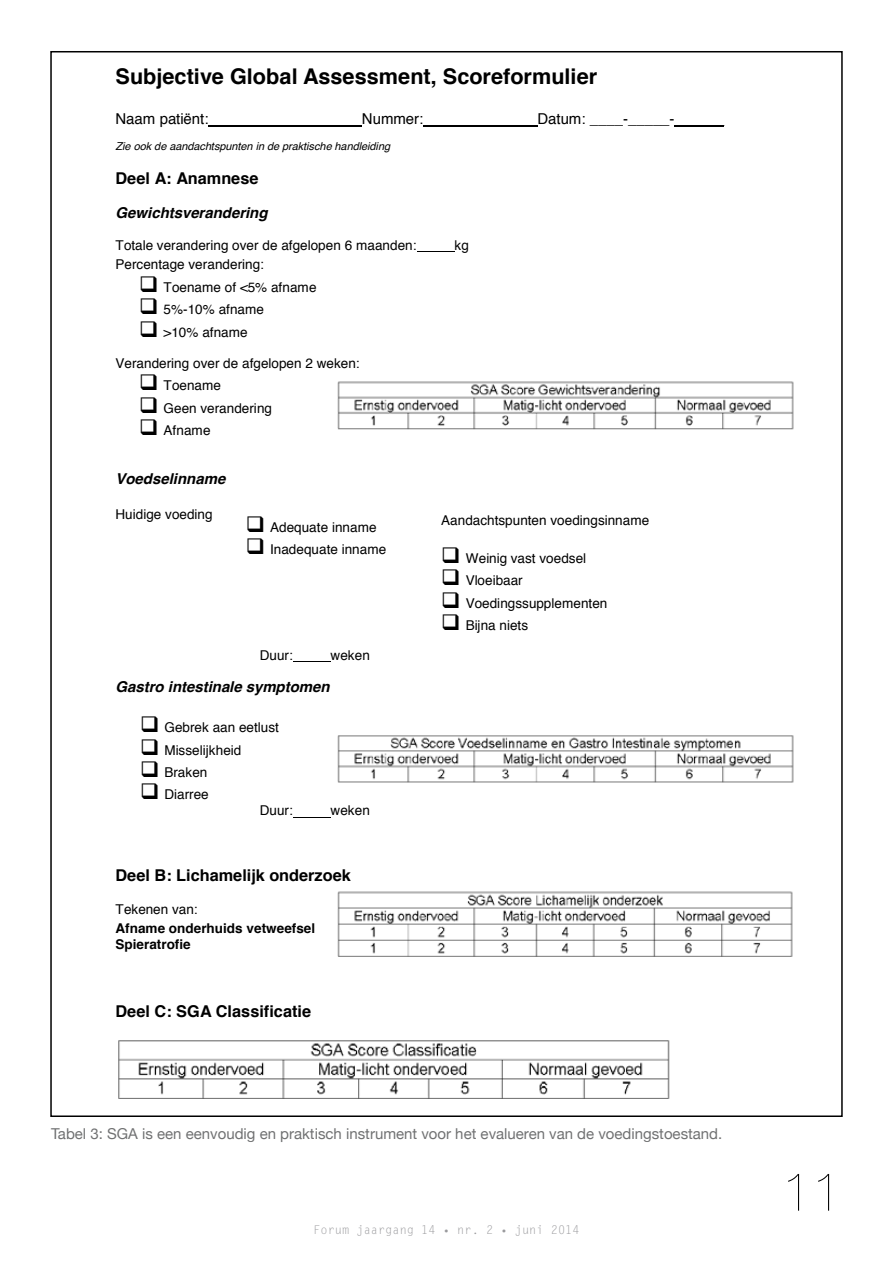
<style>
.page{position:relative;width:893px;height:1263px;background:#fff}
.page>*{position:absolute;margin:0;border:0;box-sizing:border-box;transform-origin:0 0}
.t1{font:200 54px "Helvetica Neue";color:#000}
.t2{font:700 21.6px "Helvetica";color:#000}
.t3{font:700 16.35px "Helvetica";color:#000}
.t4{font:15px "Helvetica Neue";color:#707172}
.t5{font:italic 700 15px "Helvetica";color:#000}
.t6{font:15px "Helvetica";color:#000}
.t7{font:13.5px "Helvetica";color:#000}
.t8{font:700 13.5px/15.6px "Helvetica";color:#000}
.t9{font:12px "Letter Gothic Std";color:#9a9a9d}
.t10{font:italic 10.95px "Helvetica";letter-spacing:-.005em;color:#000}
</style>
<div class="page">
<hr style="left:209px;top:126px;width:153px;height:1px;background:#000">
<hr style="left:423px;top:126px;width:114px;height:1px;background:#000">
<hr style="left:675px;top:126px;width:49px;height:1px;background:#000">
<hr style="left:417px;top:251px;width:37px;height:1px;background:#000">
<hr style="left:293px;top:661px;width:38px;height:1px;background:#000">
<hr style="left:293px;top:816px;width:38px;height:1px;background:#000">
<img style="left:337px;top:381px;width:457px;height:49px">
<img style="left:337px;top:735px;width:457px;height:48px">
<img style="left:337px;top:891px;width:456px;height:66px">
<img style="left:118px;top:1040px;width:552px;height:59px">
<h2 class="t2" style="left:116px;top:59px;width:483px">Subjective Global Assessment, Scoreformulier</h2>
<p class="t6" style="left:116px;top:107px;width:95px">Naam patiënt:</p>
<p class="t6" style="left:362px;top:107px;width:63px">Nummer:</p>
<p class="t6" style="left:538px;top:107px;width:188px">Datum: ____-_____-______</p>
<p class="t10" style="left:116px;top:137px;width:276px">Zie ook de aandachtspunten in de praktische handleiding</p>
<p class="t3" style="left:116px;top:165px;width:144px">Deel A: Anamnese</p>
<p class="t5" style="left:116px;top:200px;width:153px">Gewichtsverandering</p>
<p class="t7" style="left:116px;top:234px;width:302px">Totale verandering over de afgelopen 6 maanden:</p>
<p class="t7" style="left:454px;top:234px;width:16px">kg</p>
<p class="t7" style="left:116px;top:254px;width:150px">Percentage verandering:</p>
<p class="t7" style="left:139px;top:277px;width:179px">❑ Toename of &lt;5% afname</p>
<p class="t7" style="left:139px;top:299px;width:126px">❑ 5%-10% afname</p>
<p class="t7" style="left:139px;top:321px;width:110px">❑ &gt;10% afname</p>
<p class="t7" style="left:116px;top:353px;width:246px">Verandering over de afgelopen 2 weken:</p>
<p class="t7" style="left:139px;top:375px;width:83px">❑ Toename</p>
<p class="t7" style="left:139px;top:398px;width:134px">❑ Geen verandering</p>
<p class="t7" style="left:139px;top:420px;width:73px">❑ Afname</p>
<p class="t5" style="left:116px;top:466px;width:111px">Voedselinname</p>
<p class="t7" style="left:116px;top:504px;width:99px">Huidige voeding</p>
<p class="t7" style="left:441px;top:509px;width:210px">Aandachtspunten voedingsinname</p>
<p class="t7" style="left:441px;top:548px;width:146px">❑ Weinig vast voedsel</p>
<p class="t7" style="left:441px;top:570px;width:83px">❑ Vloeibaar</p>
<p class="t7" style="left:441px;top:592px;width:168px">❑ Voedingssupplementen</p>
<p class="t7" style="left:441px;top:615px;width:88px">❑ Bijna niets</p>
<p class="t7" style="left:246px;top:516px;width:132px">❑ Adequate inname</p>
<p class="t7" style="left:246px;top:539px;width:142px">❑ Inadequate inname</p>
<p class="t7" style="left:260px;top:645px;width:35px">Duur:</p>
<p class="t7" style="left:331px;top:645px;width:41px">weken</p>
<p class="t5" style="left:116px;top:675px;width:216px">Gastro intestinale symptomen</p>
<p class="t7" style="left:140px;top:717px;width:140px">❑ Gebrek aan eetlust</p>
<p class="t7" style="left:140px;top:739px;width:103px">❑ Misselijkheid</p>
<p class="t7" style="left:140px;top:762px;width:69px">❑ Braken</p>
<p class="t7" style="left:140px;top:784px;width:70px">❑ Diarree</p>
<p class="t7" style="left:260px;top:800px;width:35px">Duur:</p>
<p class="t7" style="left:331px;top:800px;width:41px">weken</p>
<p class="t3" style="left:116px;top:862px;width:237px">Deel B: Lichamelijk onderzoek</p>
<p class="t7" style="left:116px;top:899px;width:84px">Tekenen van:</p>
<p class="t8" style="left:116px;top:921px;width:201px">Afname onderhuids vetweefsel<br>Spieratrofie</p>
<p class="t3" style="left:116px;top:998px;width:197px">Deel C: SGA Classificatie</p>
<p class="t4" style="left:51px;top:1124px;width:673px">Tabel 3: SGA is een eenvoudig en praktisch instrument voor het evalueren van de voedingstoestand.</p>
<p class="t9" style="left:313px;top:1222px;width:268px">Forum jaargang 14 • nr. 2 • juni 2014</p>
<h1 class="t1" style="left:782px;top:1160px;width:62px">11</h1>
</div>
